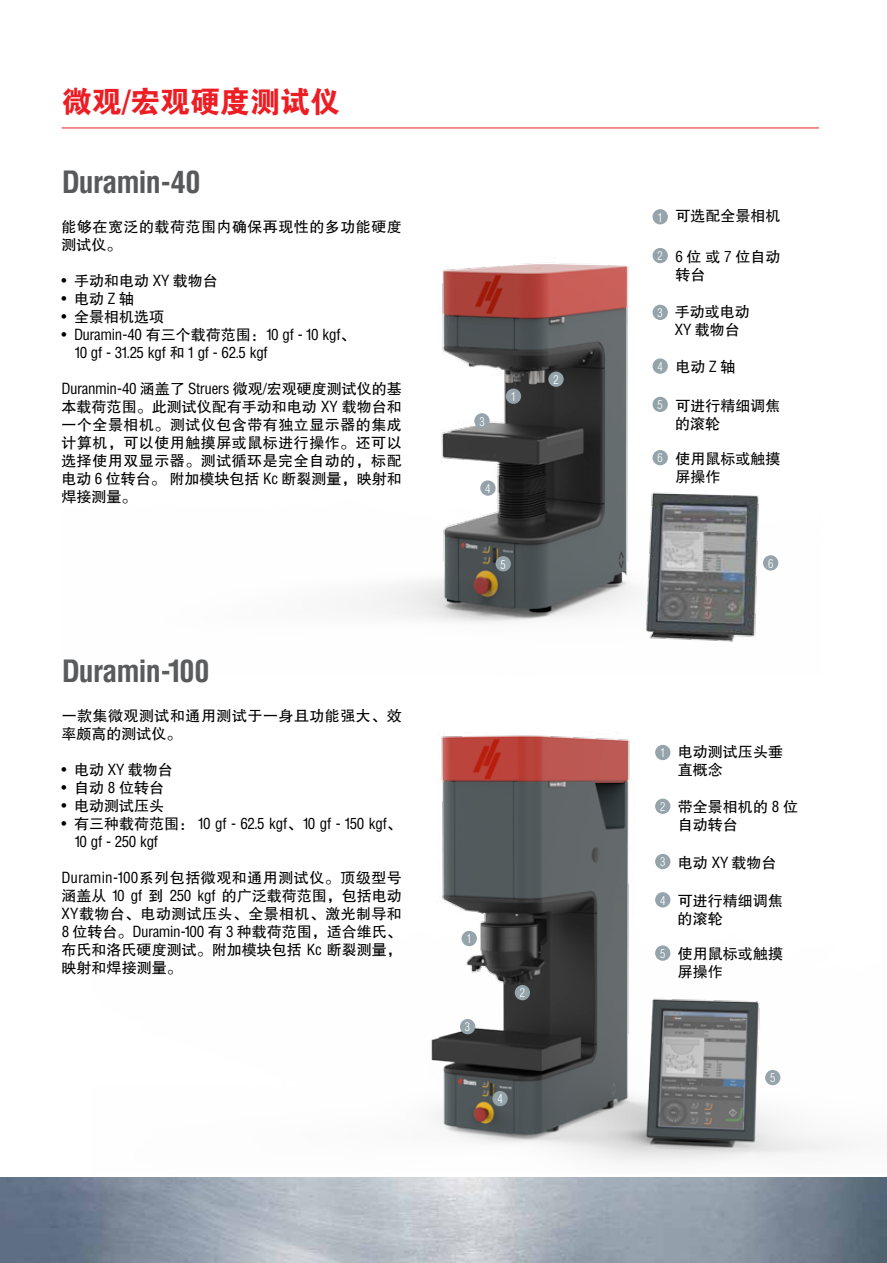
<style>
.page{position:relative;width:887px;height:1263px;background:#fff}
.page>*{position:absolute;margin:0;border:0;box-sizing:border-box;transform-origin:0 0}
.t1{font:700 condensed 30px "Helvetica";letter-spacing:-.035em;color:#58595b}
.t2{font:30px "FZDHTJW GB1 0";color:#ed1d24}
.t3{font:15px/18px "FZHTJW GB1 0";color:#000}
.t4{font:condensed 15px/18px "Helvetica";letter-spacing:-.025em;color:#000}
.t5{font:15px/18px "FZHTJW GB1 0";letter-spacing:.03em;color:#000}
.t6{font:300 condensed 12px "Helvetica";color:#fff}
.s1{font-family:"Helvetica";font-weight:700;font-stretch:condensed}
.s2{font-family:"Helvetica";font-stretch:condensed}
.s3{font-family:"FZHTJW GB1 0";font-stretch:normal}
.s4{font-family:"Helvetica";font-weight:300;font-stretch:condensed;font-size:12px;color:#fff}
</style>
<div class="page">
<img style="left:431px;top:732px;width:411px;height:431px">
<img style="left:0;top:1178px;width:887px;height:85px">
<hr style="left:62px;top:128px;width:757px;height:1px;background:#ed1d24">
<img style="left:368px;top:248px;width:411px;height:374px">
<img style="left:631px;top:458px;width:143px;height:184px">
<div style="left:461px;top:931px;width:16px;height:15px;background:#95a3ab;border-radius:50%"></div>
<div style="left:514px;top:985px;width:16px;height:15px;background:#95a3ab;border-radius:50%"></div>
<div style="left:460px;top:1019px;width:15px;height:15px;background:#95a3ab;border-radius:50%"></div>
<div style="left:492px;top:1091px;width:15px;height:15px;background:#95a3ab;border-radius:50%"></div>
<div style="left:765px;top:1070px;width:15px;height:15px;background:#95a3ab;border-radius:50%"></div>
<div style="left:548px;top:372px;width:15px;height:15px;background:#95a3ab;border-radius:50%"></div>
<div style="left:506px;top:389px;width:15px;height:15px;background:#95a3ab;border-radius:50%"></div>
<div style="left:474px;top:413px;width:15px;height:15px;background:#95a3ab;border-radius:50%"></div>
<div style="left:480px;top:480px;width:15px;height:16px;background:#95a3ab;border-radius:50%"></div>
<div style="left:495px;top:556px;width:16px;height:15px;background:#95a3ab;border-radius:50%"></div>
<div style="left:763px;top:555px;width:15px;height:15px;background:#95a3ab;border-radius:50%"></div>
<div style="left:655px;top:945px;width:15px;height:16px;background:#95a3ab;border-radius:50%"></div>
<div style="left:655px;top:745px;width:15px;height:15px;background:#95a3ab;border-radius:50%"></div>
<div style="left:655px;top:799px;width:15px;height:15px;background:#95a3ab;border-radius:50%"></div>
<div style="left:655px;top:854px;width:15px;height:15px;background:#95a3ab;border-radius:50%"></div>
<div style="left:655px;top:892px;width:15px;height:15px;background:#95a3ab;border-radius:50%"></div>
<div style="left:652px;top:450px;width:16px;height:15px;background:#95a3ab;border-radius:50%"></div>
<div style="left:652px;top:248px;width:16px;height:15px;background:#95a3ab;border-radius:50%"></div>
<div style="left:652px;top:305px;width:16px;height:15px;background:#95a3ab;border-radius:50%"></div>
<div style="left:652px;top:358px;width:16px;height:16px;background:#95a3ab;border-radius:50%"></div>
<div style="left:652px;top:397px;width:16px;height:15px;background:#95a3ab;border-radius:50%"></div>
<div style="left:652px;top:209px;width:16px;height:15px;background:#95a3ab;border-radius:50%"></div>
<h1 class="t2" style="left:62px;top:85px;width:280px">微观<span class="s1">/</span>宏观硬度测试仪</h1>
<h1 class="t1" style="left:62px;top:164px;width:140px">Duramin-40</h1>
<p class="t5" style="left:62px;top:218px;width:342px">能够在宽泛的载荷范围内确保再现性的多功能硬度测试仪。</p>
<p class="t3" style="left:62px;top:272px;width:158px"><span class="s2">•</span> 手动和电动 <span class="s2">XY</span> 载物台</p>
<p class="t3" style="left:62px;top:290px;width:74px"><span class="s2">•</span> 电动<span class="s2">Z</span>轴</p>
<p class="t3" style="left:62px;top:308px;width:104px"><span class="s2">•</span> 全景相机选项</p>
<p class="t4" style="left:74px;top:326px;width:283px;text-indent:-13px">• Duramin-40 <span class="s3">有三个载荷范围：</span>10 gf - 10 kgf<span class="s3">、<br></span>10 gf - 31.25 kgf <span class="s3">和</span> 1 gf - 62.5 kgf</p>
<p class="t4" style="left:62px;top:380px;width:342px">Duranmin-40 <span class="s3">涵盖了</span> Struers <span class="s3">微观</span>/<span class="s3">宏观硬度测试仪的基</span></p>
<p class="t3" style="left:61px;top:398px;width:342px;text-align:justify">本载荷范围。此测试仪配有手动和电动 <span class="s2">XY</span> 载物台和一个全景相机。测试仪包含带有独立显示器的集成计算机，可以使用触摸屏或鼠标进行操作。还可以选择使用双显示器。测试循环是完全自动的，标配电动 <span class="s2">6</span> 位转台。附加模块包括 <span class="s2">Kc</span> 断裂测量，映射和焊接测量。</p>
<h1 class="t1" style="left:62px;top:653px;width:149px">Duramin-100</h1>
<p class="t5" style="left:62px;top:707px;width:342px">一款集微观测试和通用测试于一身且功能强大、效率颇高的测试仪。</p>
<p class="t3" style="left:62px;top:761px;width:113px"><span class="s2">•</span> 电动 <span class="s2">XY</span> 载物台</p>
<p class="t3" style="left:62px;top:779px;width:104px"><span class="s2">•</span> 自动 <span class="s2">8</span> 位转台</p>
<p class="t3" style="left:62px;top:797px;width:104px"><span class="s2">•</span> 电动测试压头</p>
<p class="t4" style="left:74px;top:815px;width:329px;text-indent:-12px">• <span class="s3">有三种载荷范围：</span> 10 gf - 62.5 kgf<span class="s3">、</span>10 gf - 150 kgf<span class="s3">、<br></span>10 gf - 250 kgf</p>
<p class="t3" style="left:62px;top:869px;width:342px;text-align:justify"><span class="s2">Duramin-100</span>系列包括微观和通用测试仪。顶级型号涵盖从 <span class="s2">10 gf</span> 到 <span class="s2">250 kgf</span> 的广泛载荷范围，包括电动<span class="s2">XY</span>载物台、电动测试压头、全景相机、激光制导和<span class="s2">8</span> 位转台。<span class="s2">Duramin-100</span> 有 <span class="s2">3</span> 种载荷范围，适合维氏、布氏和洛氏硬度测试。附加模块包括 <span class="s2">Kc</span> 断裂测量，映射和焊接测量。</p>
<p class="t6" style="left:479px;top:414px;width:7px">3</p>
<p class="t6" style="left:511px;top:390px;width:7px">1</p>
<p class="t6" style="left:485px;top:481px;width:7px">4</p>
<p class="t6" style="left:553px;top:373px;width:7px">2</p>
<p class="t3" style="left:657px;top:207px;width:124px"><span class="s4">1</span> 可选配全景相机</p>
<p class="t3" style="left:675px;top:248px;width:107px;text-indent:-18px"><span class="s4">2</span> <span class="s2">6</span>位或<span class="s2">7</span>位自动转台</p>
<p class="t3" style="left:657px;top:303px;width:94px;text-align:center"><span class="s4">3</span> 手动或电动<br><span class="s2">XY</span> 载物台</p>
<p class="t3" style="left:657px;top:358px;width:79px"><span class="s4">4</span> 电动<span class="s2">Z</span>轴</p>
<p class="t3" style="left:675px;top:396px;width:107px;text-indent:-18px"><span class="s4">5</span> 可进行精细调焦的滚轮</p>
<p class="t3" style="left:675px;top:450px;width:107px;text-indent:-18px"><span class="s4">6</span> 使用鼠标或触摸屏操作</p>
<p class="t6" style="left:500px;top:557px;width:7px">5</p>
<p class="t6" style="left:768px;top:556px;width:7px">6</p>
<p class="t6" style="left:466px;top:932px;width:7px">1</p>
<p class="t6" style="left:465px;top:1020px;width:7px">3</p>
<p class="t6" style="left:519px;top:986px;width:7px">2</p>
<p class="t6" style="left:497px;top:1092px;width:7px">4</p>
<p class="t3" style="left:678px;top:743px;width:106px;text-indent:-18px"><span class="s4">1</span> 电动测试压头垂直概念</p>
<p class="t3" style="left:678px;top:798px;width:121px;text-indent:-18px"><span class="s4">2</span> 带全景相机的 <span class="s2">8</span> 位自动转台</p>
<p class="t3" style="left:660px;top:854px;width:118px"><span class="s4">3</span> 电动 <span class="s2">XY</span> 载物台</p>
<p class="t3" style="left:677px;top:892px;width:107px;text-indent:-18px"><span class="s4">4</span> 可进行精细调焦的滚轮</p>
<p class="t3" style="left:678px;top:945px;width:106px;text-indent:-18px"><span class="s4">5</span> 使用鼠标或触摸屏操作</p>
<p class="t6" style="left:770px;top:1071px;width:7px">5</p>
</div>
